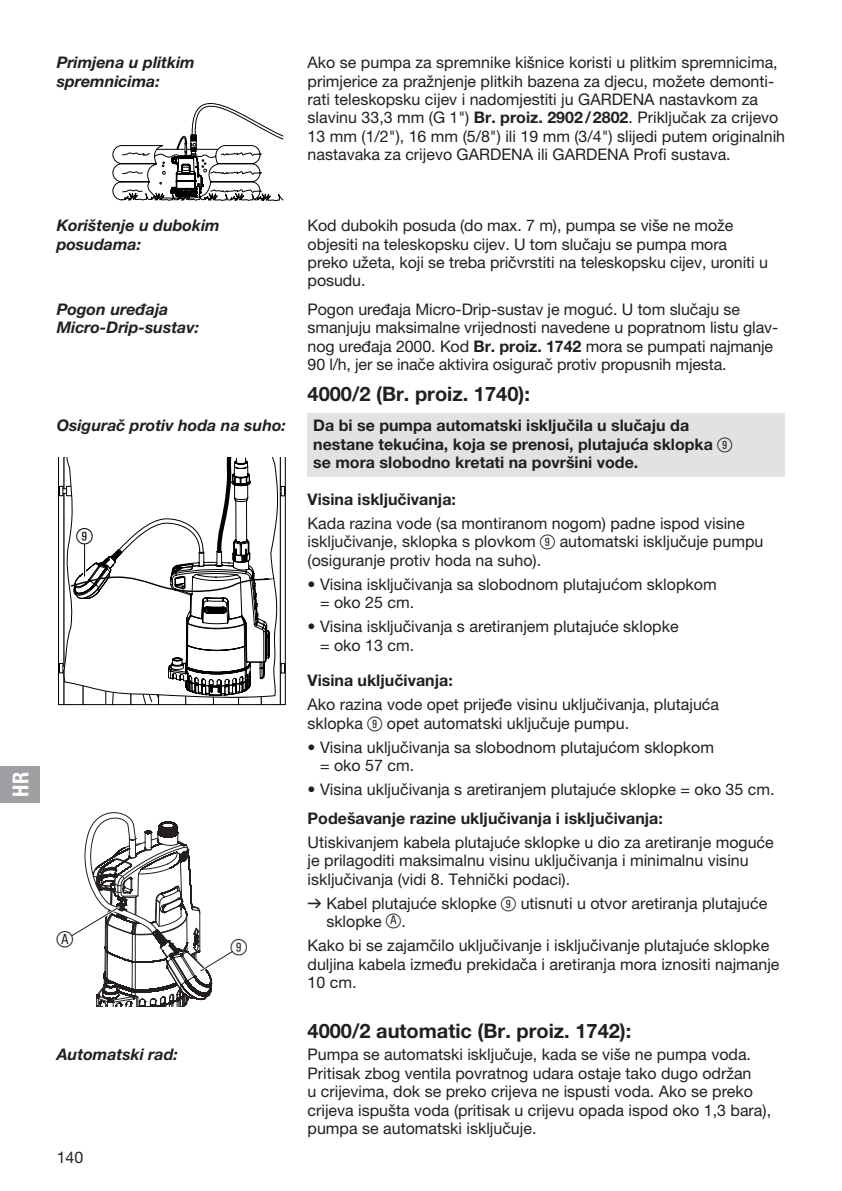
<style>
.page{position:relative;width:842px;height:1191px;background:#fff}
.page>*{position:absolute;margin:0;border:0;box-sizing:border-box;transform-origin:0 0}
.t1{font:22px "Ziffernim Kreisund Quadrat BQ";color:#231f20}
.t2{font:22px "GARDENA Pro Bo Cond";color:#fff}
.t3{font:22px "Ziffernim Kreisund Quadrat BQ";color:#000}
.t4{font:700 20px "GARDENA Pro";color:#231f20}
.t5{font:16px/18.4px "GARDENA Pro";color:#231f20}
.t6{font:700 16px/18.4px "GARDENA Pro";color:#231f20}
.t7{font:italic 700 16px/18.4px "GARDENA Pro";color:#231f20}
.t8{font:condensed 14px "GARDENA Pro";color:#231f20}
.s1{font-weight:700}
.s2{font-family:"Ziffernim Kreisund Quadrat BQ";font-weight:400;font-size:20px}
.s3{font-family:"Ziffernim Kreisund Quadrat BQ";font-size:20px}
.s4{font-family:"Formdruck"}
</style>
<div class="page">
<div style="left:308px;top:412px;width:477px;height:64px;background:#e1e2e4"></div>
<svg style="left:112px;top:103px;width:171px;height:99px"></svg>
<svg style="left:58px;top:458px;width:228px;height:248px"></svg>
<hr style="left:83px;top:544px;width:3px;height:32px;background:#fff">
<hr style="left:84px;top:544px;width:1px;height:32px;background:#000">
<svg style="left:71px;top:812px;width:162px;height:195px"></svg>
<div style="left:0;top:766px;width:40px;height:36px;background:#9d9fa2"></div>
<h1 class="t2" style="left:7px;top:796px;width:26px;rotate:-90deg">HR</h1>
<p class="t7" style="left:57px;top:53px;width:140px">Primjena u plitkim spremnicima:</p>
<p class="t5" style="left:308px;top:53px;width:479px">Ako se pumpa za spremnike kišnice koristi u plitkim spremnicima, primjerice za pražnjenje plitkih bazena za djecu, možete demonti&shy;rati teleskopsku cijev i nadomjestiti ju GARDENA nastavkom za slavinu 33,3 mm (G 1") <span class="s1">Br. proiz. 2902/2802</span>. Priključak za crijevo 13 mm (1/2"), 16 mm (5/8") ili 19 mm (3/4") slijedi putem originalnih nastavaka za crijevo GARDENA ili GARDENA Profi sustava.</p>
<p class="t7" style="left:57px;top:216px;width:164px">Korištenje u dubokim posudama:</p>
<p class="t5" style="left:308px;top:216px;width:462px">Kod dubokih posuda (do max. 7 m), pumpa se više ne može objesiti na teleskopsku cijev. U tom slučaju se pumpa mora preko užeta, koji se treba pričvrstiti na teleskopsku cijev, uroniti u posudu.</p>
<p class="t7" style="left:57px;top:299px;width:144px">Pogon uređaja<br>Micro-Drip-sustav:</p>
<p class="t5" style="left:308px;top:300px;width:472px">Pogon uređaja Micro-Drip-sustav je moguć. U tom slučaju se smanjuju maksimalne vrijednosti navedene u popratnom listu glav&shy;nog uređaja 2000. Kod <span class="s1">Br. proiz. 1742</span> mora se pumpati najmanje 90 l/h, jer se inače aktivira osigurač protiv propusnih mjesta.</p>
<p class="t4" style="left:308px;top:382px;width:224px">4000/2 (Br. proiz. 1740):</p>
<p class="t7" style="left:57px;top:416px;width:231px">Osigurač protiv hoda na suho:</p>
<p class="t6" style="left:313px;top:416px;width:421px">Da bi se pumpa automatski isključila u slučaju da nestane tekućina, koja se prenosi, plutajuća sklopka <span class="s2">9 </span>se mora slobodno kretati na površini vode.</p>
<p class="t6" style="left:308px;top:489px;width:150px">Visina isključivanja:</p>
<p class="t5" style="left:308px;top:514px;width:457px">Kada razina vode (sa montiranom nogom) padne ispod visine isključivanje, sklopka s plovkom <span class="s3">9</span> automatski isključuje pumpu (osiguranje protiv hoda na suho).</p>
<p class="t5" style="left:320px;top:575px;width:398px;text-indent:-12px">• Visina isključivanja sa slobodnom plutajućom sklopkom = oko 25 cm.</p>
<p class="t5" style="left:320px;top:617px;width:360px;text-indent:-12px">• Visina isključivanja s aretiranjem plutajuće sklopke = oko 13 cm.</p>
<p class="t6" style="left:308px;top:671px;width:147px">Visina uključivanja:</p>
<p class="t5" style="left:308px;top:695px;width:413px">Ako razina vode opet prijeđe visinu uključivanja, plutajuća sklopka <span class="s3">9</span> opet automatski uključuje pumpu.</p>
<p class="t5" style="left:320px;top:737px;width:395px;text-indent:-12px">• Visina uključivanja sa slobodnom plutajućom sklopkom = oko 57 cm.</p>
<p class="t5" style="left:308px;top:780px;width:468px">• Visina uključivanja s aretiranjem plutajuće sklopke = oko 35 cm.</p>
<h1 class="t3" style="left:77px;top:523px;width:18px">9</h1>
<h1 class="t1" style="left:57px;top:926px;width:18px">ß</h1>
<h1 class="t1" style="left:231px;top:934px;width:18px">9</h1>
<p class="t8" style="left:62px;top:931px;width:8px">A</p>
<p class="t6" style="left:308px;top:808px;width:357px">Podešavanje razine uključivanja i isključivanja:</p>
<p class="t5" style="left:308px;top:832px;width:468px">Utiskivanjem kabela plutajuće sklopke u dio za aretiranje moguće je prilagoditi maksimalnu visinu uključivanja i minimalnu visinu isključivanja (vidi 8. Tehnički podaci).</p>
<p class="t5" style="left:326px;top:893px;width:442px;text-indent:-19px"><span class="s4">v</span> Kabel plutajuće sklopke <span class="s3">9</span> utisnuti u otvor aretiranja plutajuće sklopke <span class="s3">ß</span><sup>A</sup> .</p>
<p class="t5" style="left:308px;top:936px;width:473px">Kako bi se zajamčilo uključivanje i isključivanje plutajuće sklopke duljina kabela između prekidača i aretiranja mora iznositi najmanje<br>10 cm.</p>
<p class="t4" style="left:308px;top:1018px;width:325px">4000/2 automatic (Br. proiz. 1742):</p>
<p class="t7" style="left:57px;top:1045px;width:123px">Automatski rad:</p>
<p class="t5" style="left:308px;top:1045px;width:465px">Pumpa se automatski isključuje, kada se više ne pumpa voda.<br>Pritisak zbog ventila povratnog udara ostaje tako dugo održan<br>u crijevima, dok se preko crijeva ne ispusti voda. Ako se preko crijeva ispušta voda (pritisak u crijevu opada ispod oko 1,3 bara), pumpa se automatski isključuje.</p>
<p class="t5" style="left:57px;top:1147px;width:28px">140</p>
</div>
